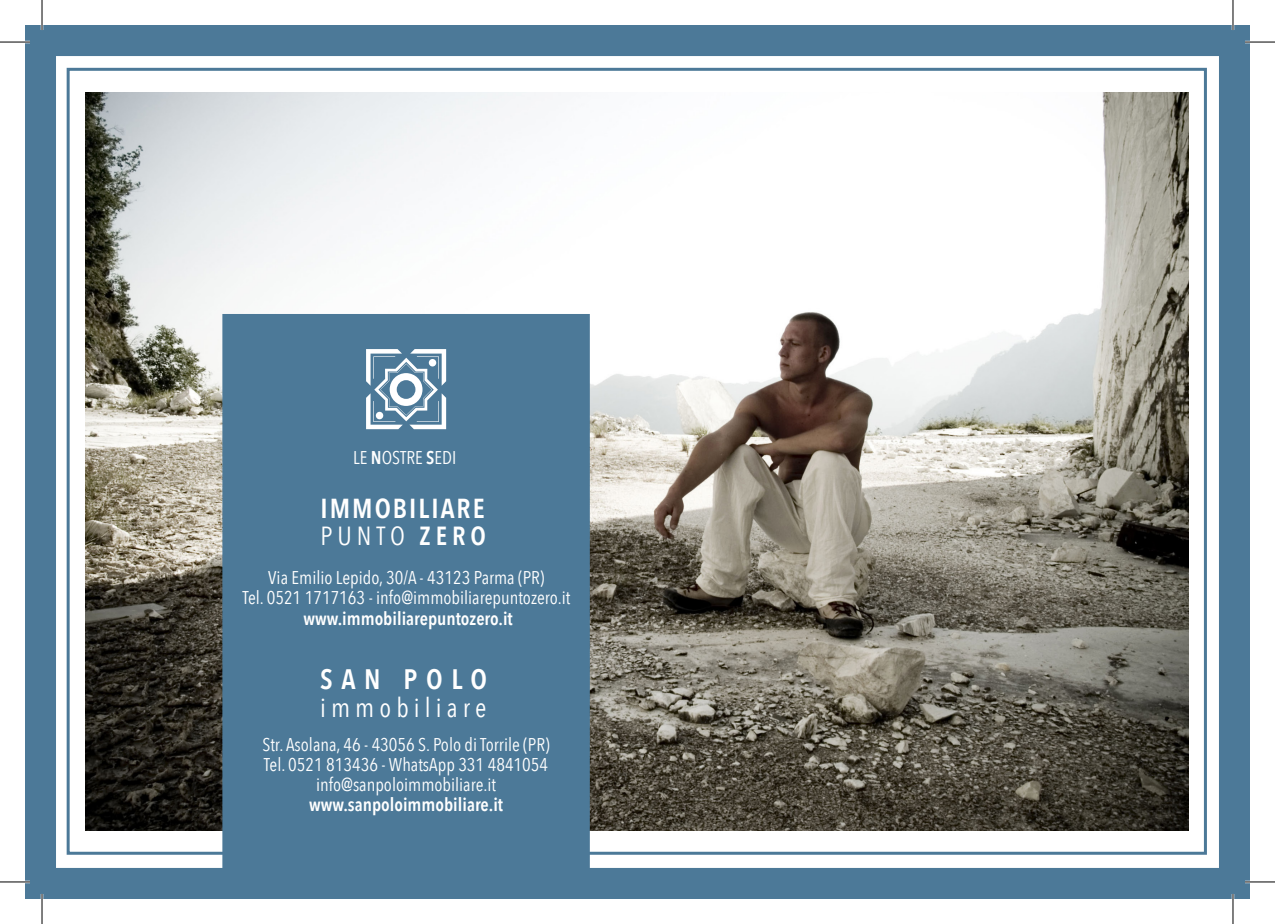
<style>
.page{position:relative;width:1275px;height:924px;background:#fff}
.page>*{position:absolute;margin:0;border:0;box-sizing:border-box;transform-origin:0 0}
.t1{font:600 28px "Avenir Next Condensed";letter-spacing:.31em;color:#fff}
.t2{font:600 27.4px "Avenir Next Condensed";letter-spacing:.075em;color:#fff}
.t3{font:26.8px "Avenir Next Condensed";letter-spacing:.19em;color:#fff}
.t4{font:26.2px "Avenir Next Condensed";letter-spacing:.19em;color:#fff}
.t5{font:18.4px "Avenir Next Condensed";color:#fff}
.t6{font:600 18.4px "Avenir Next Condensed";color:#fff}
.s1{font-weight:600}
</style>
<div class="page">
<div style="left:25px;top:25px;width:1225px;height:873px;background:#4c7998"></div>
<div style="left:49px;top:49px;width:1177px;height:825px;background:#fff"></div>
<div style="left:42px;top:42px;width:1191px;height:839px;border:14px solid #4c7998"></div>
<div style="left:67px;top:68px;width:1140px;height:786px;background:#fff;border:3px solid #4c7998"></div>
<img style="left:85px;top:92px;width:1103px;height:737px">
<div style="left:222px;top:314px;width:368px;height:564px;background:#4c7998;border:3px solid #4c7998"></div>
<svg style="left:366px;top:349px;width:80px;height:80px"></svg>
<div style="left:376px;top:411px;width:7px;height:8px;background:#fff;border-radius:50%"></div>
<hr style="left:0;top:41px;width:30px;height:2px;background:#fff">
<hr style="left:1245px;top:41px;width:30px;height:2px;background:#fff">
<hr style="left:0;top:880px;width:30px;height:2px;background:#fff">
<hr style="left:1245px;top:880px;width:30px;height:2px;background:#fff">
<hr style="left:41px;top:0;width:2px;height:30px;background:#fff">
<hr style="left:41px;top:893px;width:2px;height:30px;background:#fff">
<hr style="left:1231px;top:0;width:3px;height:30px;background:#fff">
<hr style="left:1231px;top:893px;width:3px;height:30px;background:#fff">
<hr style="left:0;top:42px;width:30px;height:1px;background:#000">
<hr style="left:1245px;top:42px;width:30px;height:1px;background:#000">
<hr style="left:0;top:881px;width:30px;height:1px;background:#000">
<hr style="left:1245px;top:881px;width:30px;height:1px;background:#000">
<hr style="left:42px;top:0;width:1px;height:30px;background:#000">
<hr style="left:42px;top:893px;width:1px;height:30px;background:#000">
<hr style="left:1232px;top:0;width:1px;height:30px;background:#000">
<hr style="left:1232px;top:893px;width:1px;height:30px;background:#000">
<p class="t5" style="left:353px;top:442px;width:105px">LE <span class="s1">N</span>OSTRE <span class="s1">S</span>EDI</p>
<p class="t2" style="left:320px;top:484px;width:166px">IMMOBILIARE</p>
<p class="t4" style="left:320px;top:512px;width:167px">PUNTO <span class="s1">ZERO</span></p>
<p class="t5" style="left:268px;top:562px;width:278px">Via Emilio Lepido, 30/A - 43123 Parma (PR)</p>
<p class="t5" style="left:242px;top:582px;width:329px">Tel. 0521 1717163 - info@immobiliarepuntozero.it</p>
<p class="t6" style="left:303px;top:602px;width:211px">www.immobiliarepuntozero.it</p>
<p class="t1" style="left:320px;top:655px;width:168px">SAN POLO</p>
<p class="t3" style="left:320px;top:684px;width:168px">immobiliare</p>
<p class="t5" style="left:262px;top:728px;width:289px">Str. Asolana, 46 - 43056 S. Polo di Torrile (PR)</p>
<p class="t5" style="left:264px;top:748px;width:286px">Tel. 0521 813436 - WhatsApp 331 4841054</p>
<p class="t5" style="left:316px;top:768px;width:181px">info@sanpoloimmobiliare.it</p>
<p class="t6" style="left:309px;top:788px;width:195px">www.sanpoloimmobiliare.it</p>
</div>
